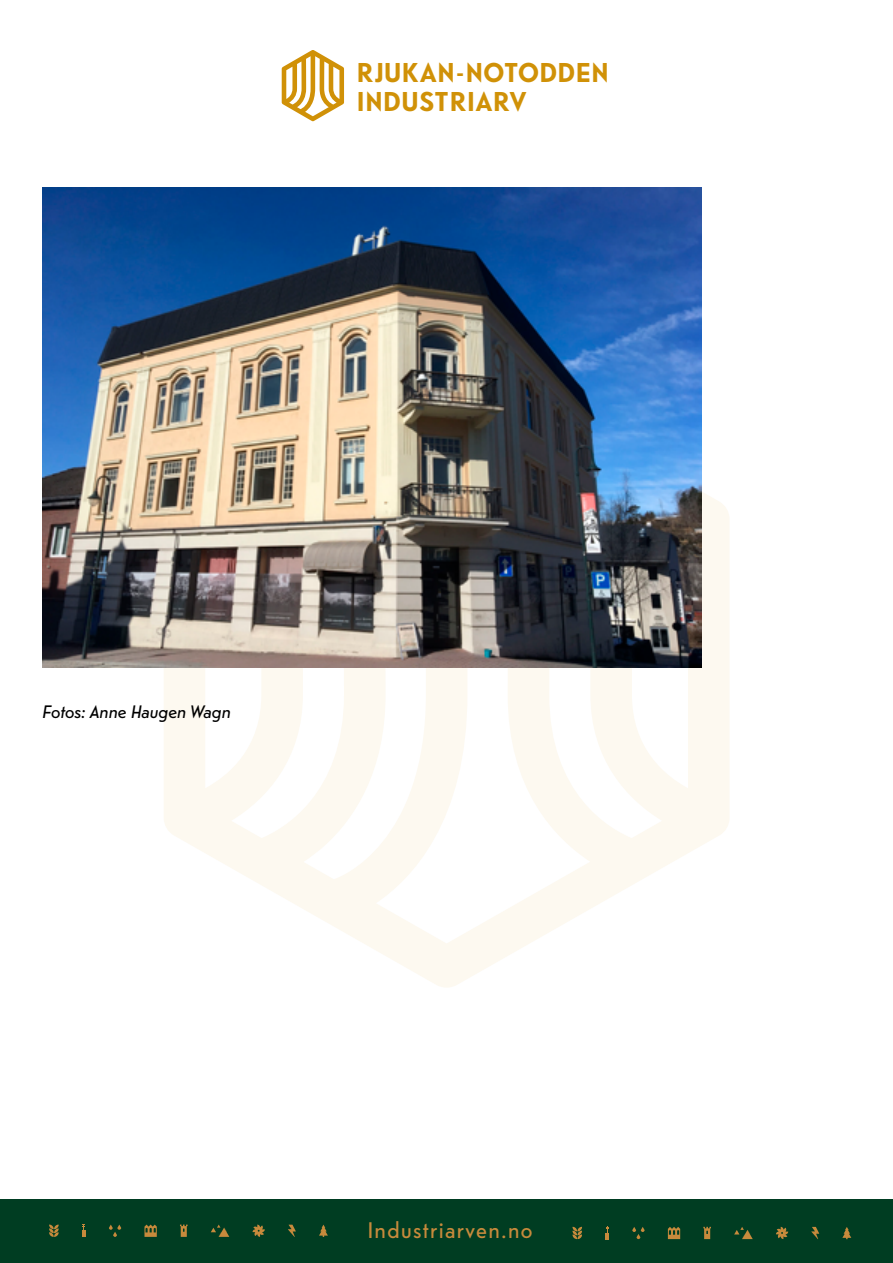
<style>
.page{position:relative;width:893px;height:1263px;background:#fff}
.page>*{position:absolute;margin:0;border:0;box-sizing:border-box;transform-origin:0 0}
.t1{font:700 27.15px/29.2px "Telefon";letter-spacing:.03em;color:#d09107}
.t2{font:22.5px "Telefon";letter-spacing:.06em;color:#c78a3c}
.t3{font:italic 18px "Telefon";color:#000}
</style>
<div class="page">
<svg style="left:164px;top:492px;width:565px;height:495px"></svg>
<div style="left:0;top:1199px;width:893px;height:64px;background:#003d22"></div>
<svg style="left:282px;top:50px;width:62px;height:71px"></svg>
<svg style="left:811px;top:1227px;width:8px;height:12px"></svg>
<svg style="left:668px;top:1227px;width:12px;height:12px"></svg>
<svg style="left:703px;top:1227px;width:8px;height:12px"></svg>
<svg style="left:632px;top:1227px;width:13px;height:12px"></svg>
<svg style="left:605px;top:1227px;width:4px;height:12px"></svg>
<svg style="left:734px;top:1227px;width:19px;height:12px"></svg>
<svg style="left:776px;top:1227px;width:12px;height:12px"></svg>
<svg style="left:572px;top:1227px;width:10px;height:12px"></svg>
<svg style="left:842px;top:1227px;width:9px;height:12px"></svg>
<svg style="left:288px;top:1225px;width:8px;height:12px"></svg>
<svg style="left:144px;top:1224px;width:13px;height:13px"></svg>
<svg style="left:180px;top:1224px;width:8px;height:13px"></svg>
<svg style="left:109px;top:1224px;width:12px;height:13px"></svg>
<svg style="left:82px;top:1224px;width:4px;height:13px"></svg>
<svg style="left:211px;top:1224px;width:18px;height:13px"></svg>
<svg style="left:253px;top:1224px;width:12px;height:13px"></svg>
<svg style="left:49px;top:1224px;width:10px;height:13px"></svg>
<svg style="left:319px;top:1225px;width:9px;height:12px"></svg>
<img style="left:43px;top:187px;width:659px;height:481px">
<p class="t1" style="left:357px;top:57px;width:253px">RJUKAN-NOTODDEN<br>INDUSTRIARV</p>
<p class="t3" style="left:43px;top:700px;width:190px">Fotos: Anne Haugen Wagn</p>
<p class="t2" style="left:368px;top:1216px;width:166px">Industriarven.no</p>
</div>
